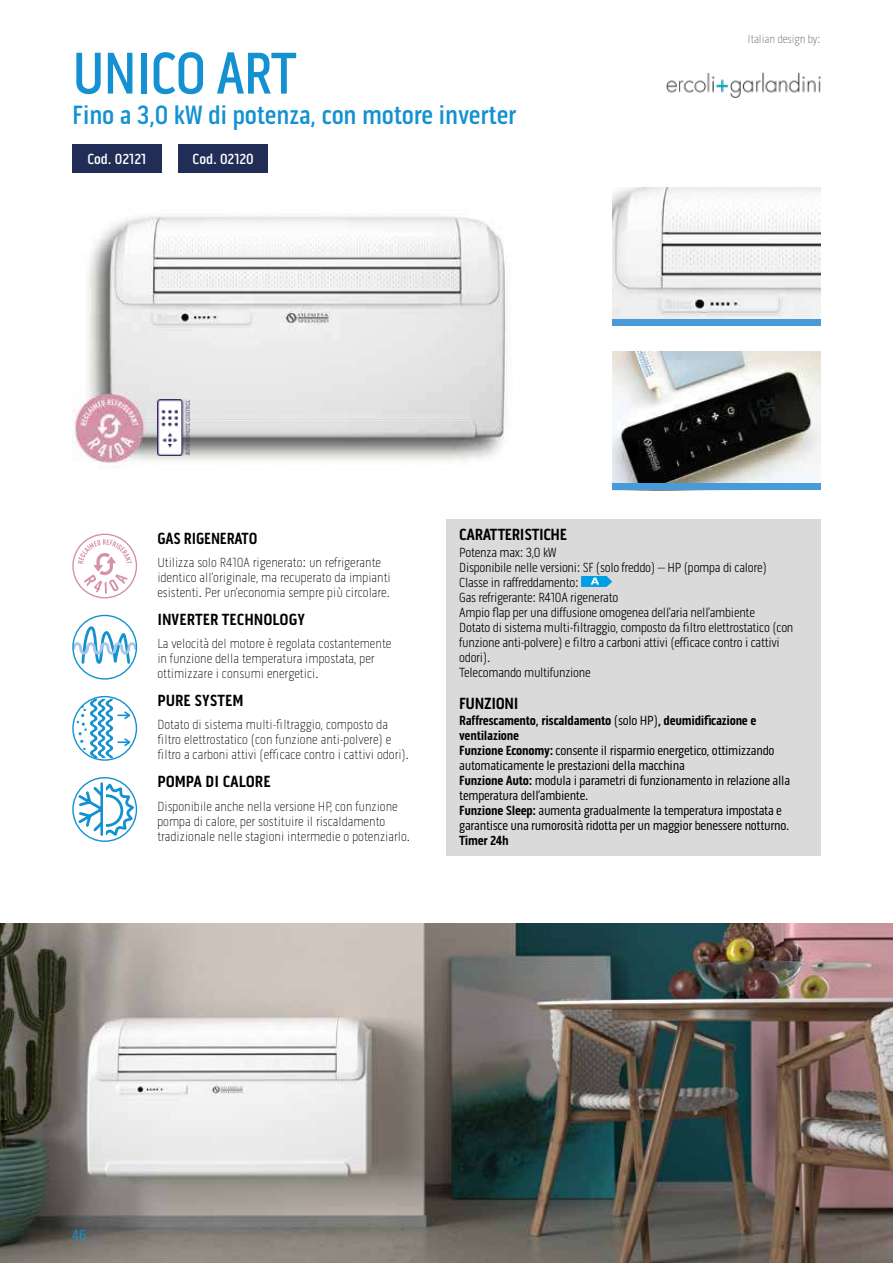
<style>
.page{position:relative;width:893px;height:1263px;background:#fff}
.page>*{position:absolute;margin:0;border:0;box-sizing:border-box;transform-origin:0 0}
.t1{font:500 60px "Pill Gothic 300 mg";letter-spacing:-.02em;color:#1391d1;scale:.95 1}
.t2{font:500 27px "Pill Gothic 300 mg";letter-spacing:-.01em;color:#1391d1}
.t3{font:700 16.5px "Pill Gothic 300 mg";color:#000}
.t4{font:700 16.5px "Pill Gothic 300 mg";letter-spacing:-.02em;color:#000}
.t5{font:700 16.5px "Pill Gothic 300 mg";color:#000;scale:.95 1}
.t6{font:500 15px "Pill Gothic 300 mg";color:#fff}
.t7{font:15px "Pill Gothic 300 mg";color:#1391d1}
.t8{font:100 13.5px/15px "Pill Gothic 300 mg";color:#000}
.t9{font:13.5px/15px "Pill Gothic 300 mg";letter-spacing:-.02em;color:#000}
.t10{font:300 13.5px/15px "Pill Gothic 300 mg";letter-spacing:-.02em;color:#000}
.t11{font:700 13.5px "Pill Gothic 300 mg";letter-spacing:-.02em;color:#000}
.t12{font:100 12px "Pill Gothic 300 mg";letter-spacing:-.01em;color:#646363}
.s1{font-weight:700}
</style>
<div class="page">
<img style="left:666px;top:73px;width:155px;height:24px">
<div style="left:72px;top:144px;width:89px;height:29px;background:#212d57"></div>
<div style="left:179px;top:144px;width:89px;height:29px;background:#212d57"></div>
<img style="left:72px;top:216px;width:435px;height:247px">
<img style="left:612px;top:187px;width:209px;height:132px">
<div style="left:612px;top:319px;width:209px;height:7px;background:#499bd8"></div>
<img style="left:612px;top:351px;width:209px;height:132px">
<div style="left:612px;top:483px;width:209px;height:7px;background:#499bd8"></div>
<img style="left:0;top:923px;width:893px;height:340px">
<div style="left:446px;top:519px;width:375px;height:168px;background:#dadada"></div>
<div style="left:446px;top:687px;width:375px;height:169px;background:#dadada"></div>
<svg style="left:581px;top:576px;width:31px;height:11px"></svg>
<div style="left:72px;top:534px;width:65px;height:64px;border:1px solid #d591a8;border-radius:50%"></div>
<svg style="left:78px;top:539px;width:54px;height:55px"></svg>
<svg style="left:73px;top:626px;width:63px;height:38px"></svg>
<div style="left:72px;top:615px;width:65px;height:65px;border:1px solid #1391d1;border-radius:50%"></div>
<svg style="left:77px;top:698px;width:53px;height:60px"></svg>
<div style="left:72px;top:696px;width:65px;height:65px;border:1px solid #1391d1;border-radius:50%"></div>
<div style="left:72px;top:777px;width:65px;height:65px;border:1px solid #1391d1;border-radius:50%"></div>
<svg style="left:76px;top:781px;width:57px;height:57px"></svg>
<img style="left:157px;top:399px;width:32px;height:56px">
<h1 class="t1" style="left:72px;top:38px;width:238px">UNICO ART</h1>
<h2 class="t2" style="left:72px;top:99px;width:446px">Fino a 3,0 kW di potenza, con motore inverter</h2>
<p class="t6" style="left:87px;top:150px;width:60px">Cod. 02121</p>
<p class="t6" style="left:193px;top:150px;width:63px">Cod. 02120</p>
<p class="t12" style="left:748px;top:32px;width:74px">Italian design by:</p>
<p class="t5" style="left:157px;top:529px;width:107px">GAS RIGENERATO</p>
<p class="t8" style="left:157px;top:555px;width:235px">Utilizza solo R410A rigenerato: un refrigerante identico all’originale, ma recuperato da impianti esistenti. Per un’economia sempre più circolare.</p>
<p class="t3" style="left:157px;top:610px;width:149px">INVERTER TECHNOLOGY</p>
<p class="t8" style="left:157px;top:636px;width:236px">La velocità del motore è regolata costantemente in funzione della temperatura impostata, per ottimizzare i consumi energetici.</p>
<p class="t3" style="left:157px;top:691px;width:88px">PURE SYSTEM</p>
<p class="t8" style="left:157px;top:717px;width:253px">Dotato di sistema multi-filtraggio, composto da filtro elettrostatico (con funzione anti-polvere) e filtro a carboni attivi (efficace contro i cattivi odori).</p>
<p class="t3" style="left:157px;top:772px;width:115px">POMPA DI CALORE</p>
<p class="t8" style="left:157px;top:799px;width:254px">Disponibile anche nella versione HP, con funzione pompa di calore, per sostituire il riscaldamento tradizionale nelle stagioni intermedie o potenziarlo.</p>
<p class="t4" style="left:459px;top:525px;width:109px">CARATTERISTICHE</p>
<p class="t10" style="left:459px;top:545px;width:336px">Potenza max: 3,0 kW<br>Disponibile nelle versioni: SF (solo freddo) – HP (pompa di calore)<br>Classe in raffreddamento:<br>Gas refrigerante: R410A rigenerato<br>Ampio flap per una diffusione omogenea dell’aria nell’ambiente<br>Dotato di sistema multi-filtraggio, composto da filtro elettrostatico (con funzione anti-polvere) e filtro a carboni attivi (efficace contro i cattivi odori).<br>Telecomando multifunzione</p>
<p class="t4" style="left:459px;top:693px;width:61px">FUNZIONI</p>
<p class="t9" style="left:459px;top:713px;width:332px"><span class="s1">Raffrescamento, riscaldamento</span> (solo HP)<span class="s1">, deumidificazione e ventilazione<br>Funzione Economy:</span> consente il risparmio energetico, ottimizzando automaticamente le prestazioni della macchina<br><span class="s1">Funzione Auto:</span> modula i parametri di funzionamento in relazione alla temperatura dell’ambiente.<br><span class="s1">Funzione Sleep:</span> aumenta gradualmente la temperatura impostata e garantisce una rumorosità ridotta per un maggior benessere notturno.</p>
<p class="t11" style="left:459px;top:833px;width:51px">Timer 24h</p>
<p class="t7" style="left:72px;top:1226px;width:16px">46</p>
</div>
